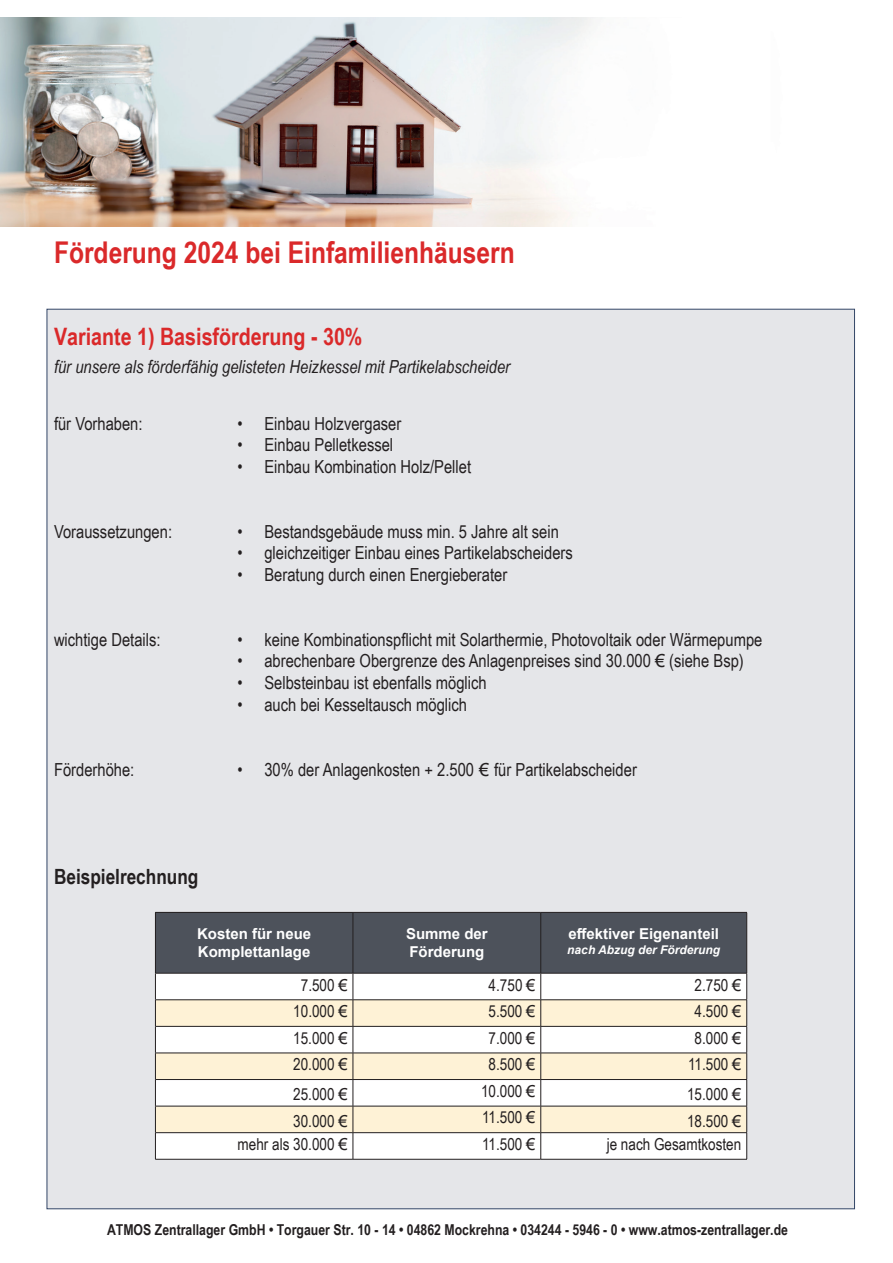
<style>
.page{position:relative;width:893px;height:1263px;background:#fff}
.page>*{position:absolute;margin:0;border:0;box-sizing:border-box;transform-origin:0 0}
.t1{font:700 30px "Arial Narrow";color:#da292a}
.t2{font:700 24px "Arial Narrow";color:#da292a}
.t3{font:700 21px "Arial Narrow";color:#231f20}
.t4{font:18px "Arial Narrow";color:#231f20}
.t5{font:italic 18px "Arial Narrow";color:#231f20}
.t6{font:16.5px "Arial Narrow";color:#231f20}
.t7{font:700 15px "Arial Narrow";color:#231f20}
.t8{font:700 15px/18px "Arial";color:#fff}
.t9{font:italic 700 12px "Arial";color:#fff}
.s1{font-family:"Arial"}
</style>
<div class="page">
<div style="left:47px;top:309px;width:808px;height:900px;background:#e5e6e9;border:1px solid #334667"></div>
<img style="left:0;top:17px;width:603px;height:209px">
<div style="left:155px;top:912px;width:198px;height:61px;background:#4d525b"></div>
<div style="left:156px;top:974px;width:197px;height:185px;background:#fff"></div>
<div style="left:156px;top:1000px;width:197px;height:132px;background:#fef2d6"></div>
<svg style="left:156px;top:1027px;width:197px;height:79px;background:#fbf7ee"></svg>
<hr style="left:155px;top:999px;width:198px;height:1px;background:#231f20">
<hr style="left:155px;top:1026px;width:198px;height:1px;background:#231f20">
<hr style="left:155px;top:1053px;width:198px;height:1px;background:#231f20">
<hr style="left:155px;top:1079px;width:198px;height:1px;background:#231f20">
<hr style="left:155px;top:1106px;width:198px;height:1px;background:#231f20">
<hr style="left:155px;top:1132px;width:198px;height:1px;background:#231f20">
<svg style="left:155px;top:974px;width:1px;height:185px"></svg>
<svg style="left:353px;top:913px;width:394px;height:246px;background:#cdcac3"></svg>
<hr style="left:155px;top:1159px;width:198px;height:1px;background:#231f20">
<hr style="left:353px;top:1159px;width:188px;height:1px;background:#231f20">
<hr style="left:541px;top:1159px;width:206px;height:1px;background:#231f20">
<hr style="left:353px;top:912px;width:188px;height:1px;background:#231f20">
<hr style="left:541px;top:912px;width:206px;height:1px;background:#231f20">
<hr style="left:746px;top:913px;width:1px;height:60px;background:#231f20">
<hr style="left:353px;top:973px;width:188px;height:1px;background:#231f20">
<hr style="left:541px;top:973px;width:206px;height:1px;background:#231f20">
<hr style="left:155px;top:912px;width:198px;height:1px;background:#231f20">
<hr style="left:155px;top:913px;width:1px;height:60px;background:#231f20">
<hr style="left:353px;top:913px;width:1px;height:60px;background:#231f20">
<hr style="left:540px;top:913px;width:1px;height:60px;background:#231f20">
<hr style="left:155px;top:973px;width:198px;height:1px;background:#231f20">
<h1 class="t1" style="left:54px;top:230px;width:462px">Förderung 2024 bei Einfamilienhäusern</h1>
<h2 class="t2" style="left:54px;top:318px;width:310px">Variante 1) Basisförderung - 30%</h2>
<p class="t5" style="left:54px;top:354px;width:458px">für unsere als förderfähig gelisteten Heizkessel mit Partikelabscheider</p>
<p class="t4" style="left:54px;top:410px;width:90px">für Vorhaben:</p>
<p class="t4" style="left:237px;top:410px;width:165px">• Einbau Holzvergaser</p>
<p class="t4" style="left:237px;top:432px;width:157px">• Einbau Pelletkessel</p>
<p class="t4" style="left:237px;top:453px;width:235px">• Einbau Kombination Holz/Pellet</p>
<p class="t4" style="left:54px;top:518px;width:120px">Voraussetzungen:</p>
<p class="t4" style="left:237px;top:518px;width:323px">• Bestandsgebäude muss min. 5 Jahre alt sein</p>
<p class="t4" style="left:237px;top:540px;width:337px">• gleichzeitiger Einbau eines Partikelabscheiders</p>
<p class="t4" style="left:237px;top:561px;width:271px">• Beratung durch einen Energieberater</p>
<p class="t4" style="left:54px;top:626px;width:108px">wichtige Details:</p>
<p class="t4" style="left:237px;top:626px;width:526px">• keine Kombinationspflicht mit Solarthermie, Photovoltaik oder Wärmepumpe</p>
<p class="t4" style="left:237px;top:648px;width:508px">• abrechenbare Obergrenze des Anlagenpreises sind 30.000 <span class="s1">€</span> (siehe Bsp)</p>
<p class="t4" style="left:237px;top:669px;width:251px">• Selbsteinbau ist ebenfalls möglich</p>
<p class="t4" style="left:237px;top:691px;width:231px">• auch bei Kesseltausch möglich</p>
<p class="t4" style="left:54px;top:756px;width:82px">Förderhöhe:</p>
<p class="t4" style="left:237px;top:756px;width:401px">• 30% der Anlagenkosten + 2.500 <span class="s1">€</span> für Partikelabscheider</p>
<p class="t3" style="left:54px;top:861px;width:146px">Beispielrechnung</p>
<p class="t8" style="left:197px;top:925px;width:116px">Kosten für neue<br>Komplettanlage</p>
<p class="t8" style="left:406px;top:925px;width:83px">Summe der<br>Förderung</p>
<p class="t8" style="left:568px;top:925px;width:152px">effektiver Eigenanteil</p>
<p class="t9" style="left:567px;top:941px;width:154px">nach Abzug der Förderung</p>
<p class="t6" style="left:301px;top:973px;width:48px">7.500 <span class="s1">€</span></p>
<p class="t6" style="left:489px;top:973px;width:48px">4.750 <span class="s1">€</span></p>
<p class="t6" style="left:695px;top:973px;width:48px">2.750 <span class="s1">€</span></p>
<p class="t6" style="left:293px;top:999px;width:56px">10.000 <span class="s1">€</span></p>
<p class="t6" style="left:489px;top:999px;width:48px">5.500 <span class="s1">€</span></p>
<p class="t6" style="left:695px;top:999px;width:48px">4.500 <span class="s1">€</span></p>
<p class="t6" style="left:293px;top:1026px;width:56px">15.000 <span class="s1">€</span></p>
<p class="t6" style="left:489px;top:1026px;width:48px">7.000 <span class="s1">€</span></p>
<p class="t6" style="left:695px;top:1026px;width:48px">8.000 <span class="s1">€</span></p>
<p class="t6" style="left:293px;top:1052px;width:56px">20.000 <span class="s1">€</span></p>
<p class="t6" style="left:489px;top:1052px;width:48px">8.500 <span class="s1">€</span></p>
<p class="t6" style="left:688px;top:1052px;width:55px">11.500 <span class="s1">€</span></p>
<p class="t6" style="left:293px;top:1082px;width:56px">25.000 <span class="s1">€</span></p>
<p class="t6" style="left:481px;top:1079px;width:56px">10.000 <span class="s1">€</span></p>
<p class="t6" style="left:687px;top:1082px;width:56px">15.000 <span class="s1">€</span></p>
<p class="t6" style="left:293px;top:1109px;width:56px">30.000 <span class="s1">€</span></p>
<p class="t6" style="left:482px;top:1105px;width:55px">11.500 <span class="s1">€</span></p>
<p class="t6" style="left:687px;top:1109px;width:56px">18.500 <span class="s1">€</span></p>
<p class="t6" style="left:238px;top:1132px;width:111px">mehr als 30.000 <span class="s1">€</span></p>
<p class="t6" style="left:482px;top:1132px;width:55px">11.500 <span class="s1">€</span></p>
<p class="t6" style="left:607px;top:1132px;width:136px">je nach Gesamtkosten</p>
<p class="t7" style="left:107px;top:1218px;width:683px">ATMOS Zentrallager GmbH • Torgauer Str. 10 - 14 • 04862 Mockrehna • 034244 - 5946 - 0 • www.atmos-zentrallager.de</p>
</div>
